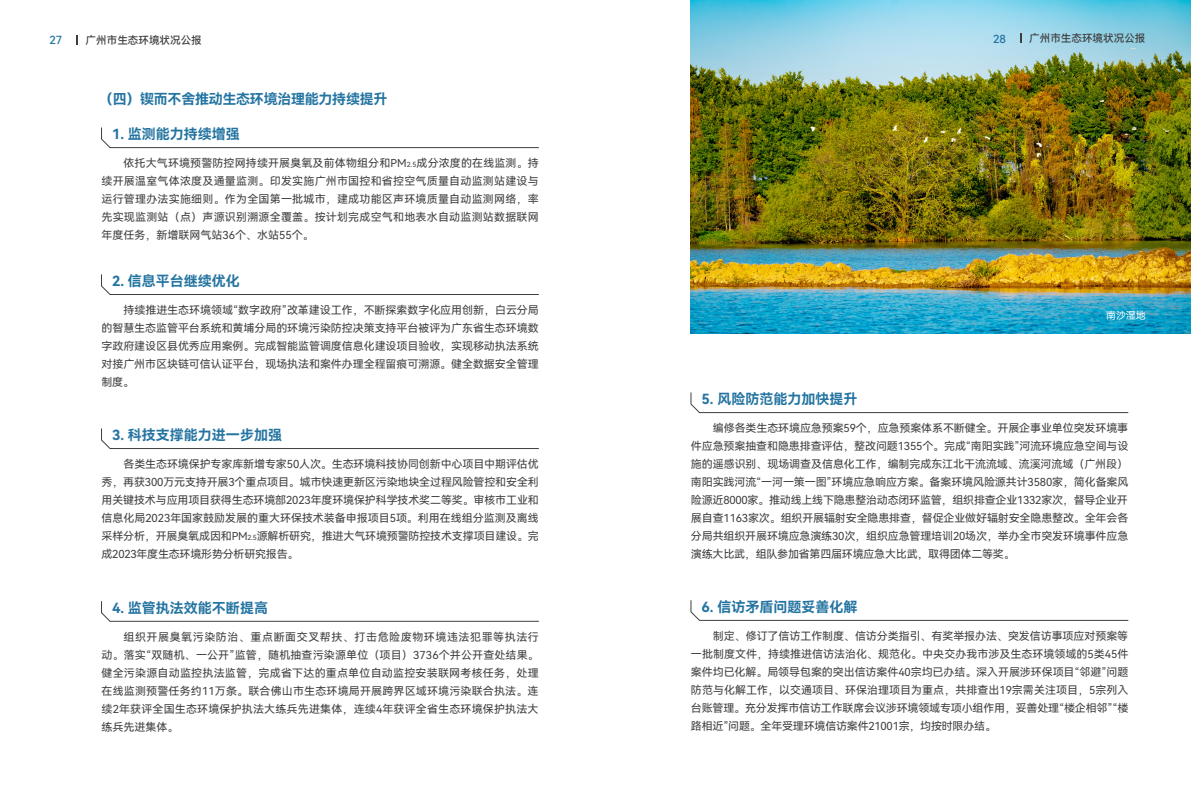
<style>
.page{position:relative;width:1191px;height:808px;background:#fff}
.page>*{position:absolute;margin:0;border:0;box-sizing:border-box;transform-origin:0 0}
.t1{font:14px "Harmony OS Sans SC Bold";color:#2474a1}
.t2{font:14px "Harmony OS Sans SC Bold";letter-spacing:-.02em;color:#2474a1}
.t3{font:11.2px "Harmony OS Sans SC Medium";color:#2474a1}
.t4{font:11px/18px "Harmony OS Sans SC";letter-spacing:-.015em;color:#3e3e3f;text-align:justify}
.t5{font:10.6px "Harmony OS Sans SC Medium";color:#3e3e3f}
.t6{font:10px "Harmony OS Sans SC";color:#fff}
.s1{font-size:7px}
</style>
<div class="page">
<img style="left:691px;top:0;width:500px;height:333px">
<svg style="left:101px;top:127px;width:438px;height:21px"></svg>
<svg style="left:690px;top:392px;width:438px;height:21px"></svg>
<svg style="left:690px;top:600px;width:438px;height:21px"></svg>
<svg style="left:101px;top:274px;width:438px;height:21px"></svg>
<svg style="left:101px;top:428px;width:438px;height:21px"></svg>
<svg style="left:101px;top:601px;width:438px;height:21px"></svg>
<p class="t3" style="left:49px;top:32px;width:14px">27</p>
<p class="t5" style="left:86px;top:32px;width:118px">广州市生态环境状况公报</p>
<p class="t3" style="left:993px;top:31px;width:14px">28</p>
<p class="t5" style="left:1029px;top:31px;width:118px">广州市生态环境状况公报</p>
<p class="t2" style="left:99px;top:89px;width:290px">（四）锲而不舍推动生态环境治理能力持续提升</p>
<p class="t1" style="left:112px;top:125px;width:129px">1. 监测能力持续增强</p>
<p class="t4" style="left:101px;top:154px;width:439px;text-indent:22px">依托大气环境预警防控网持续开展臭氧及前体物组分和PM<span class="s1">2.5</span>成分浓度的在线监测。持续开展温室气体浓度及通量监测。印发实施广州市国控和省控空气质量自动监测站建设与运行管理办法实施细则。作为全国第一批城市，建成功能区声环境质量自动监测网络，率先实现监测站（点）声源识别溯源全覆盖。按计划完成空气和地表水自动监测站数据联网年度任务，新增联网气站36个、水站55个。</p>
<p class="t1" style="left:112px;top:272px;width:129px">2. 信息平台继续优化</p>
<p class="t4" style="left:101px;top:301px;width:439px;text-indent:22px">持续推进生态环境领域“数字政府”改革建设工作，不断探索数字化应用创新，白云分局的智慧生态监管平台系统和黄埔分局的环境污染防控决策支持平台被评为广东省生态环境数字政府建设区县优秀应用案例。完成智能监管调度信息化建设项目验收，实现移动执法系统对接广州市区块链可信认证平台，现场执法和案件办理全程留痕可溯源。健全数据安全管理制度。</p>
<p class="t1" style="left:112px;top:426px;width:171px">3. 科技支撑能力进一步加强</p>
<p class="t4" style="left:101px;top:455px;width:439px;text-indent:22px">各类生态环境保护专家库新增专家50人次。生态环境科技协同创新中心项目中期评估优秀，再获300万元支持开展3个重点项目。城市快速更新区污染地块全过程风险管控和安全利用关键技术与应用项目获得生态环境部2023年度环境保护科学技术奖二等奖。审核市工业和信息化局2023年国家鼓励发展的重大环保技术装备申报项目5项。利用在线组分监测及离线采样分析，开展臭氧成因和PM<span class="s1">2.5</span>源解析研究，推进大气环境预警防控技术支撑项目建设。完成2023年度生态环境形势分析研究报告。</p>
<p class="t1" style="left:112px;top:598px;width:157px">4. 监管执法效能不断提高</p>
<p class="t4" style="left:101px;top:627px;width:439px;text-indent:22px">组织开展臭氧污染防治、重点断面交叉帮扶、打击危险废物环境违法犯罪等执法行动。落实“双随机、一公开”监管，随机抽查污染源单位（项目）3736个并公开查处结果。健全污染源自动监控执法监管，完成省下达的重点单位自动监控安装联网考核任务，处理在线监测预警任务约11万条。联合佛山市生态环境局开展跨界区域环境污染联合执法。连续2年获评全国生态环境保护执法大练兵先进集体，连续4年获评全省生态环境保护执法大练兵先进集体。</p>
<p class="t1" style="left:701px;top:390px;width:157px">5. 风险防范能力加快提升</p>
<p class="t6" style="left:1106px;top:308px;width:41px">南沙湿地</p>
<p class="t4" style="left:691px;top:419px;width:439px;text-indent:22px">编修各类生态环境应急预案59个，应急预案体系不断健全。开展企事业单位突发环境事件应急预案抽查和隐患排查评估，整改问题1355个。完成“南阳实践”河流环境应急空间与设施的遥感识别、现场调查及信息化工作，编制完成东江北干流流域、流溪河流域（广州段）南阳实践河流“一河一策一图”环境应急响应方案。备案环境风险源共计3580家，简化备案风险源近8000家。推动线上线下隐患整治动态闭环监管，组织排查企业1332家次，督导企业开展自查1163家次。组织开展辐射安全隐患排查，督促企业做好辐射安全隐患整改。全年会各分局共组织开展环境应急演练30次，组织应急管理培训20场次，举办全市突发环境事件应急演练大比武，组队参加省第四届环境应急大比武，取得团体二等奖。</p>
<p class="t1" style="left:701px;top:597px;width:157px">6. 信访矛盾问题妥善化解</p>
<p class="t4" style="left:691px;top:626px;width:439px;text-indent:22px">制定、修订了信访工作制度、信访分类指引、有奖举报办法、突发信访事项应对预案等一批制度文件，持续推进信访法治化、规范化。中央交办我市涉及生态环境领域的5类45件案件均已化解。局领导包案的突出信访案件40宗均已办结。深入开展涉环保项目“邻避”问题防范与化解工作，以交通项目、环保治理项目为重点，共排查出19宗需关注项目，5宗列入台账管理。充分发挥市信访工作联席会议涉环境领域专项小组作用，妥善处理“楼企相邻”“楼路相近”问题。全年受理环境信访案件21001宗，均按时限办结。</p>
</div>
